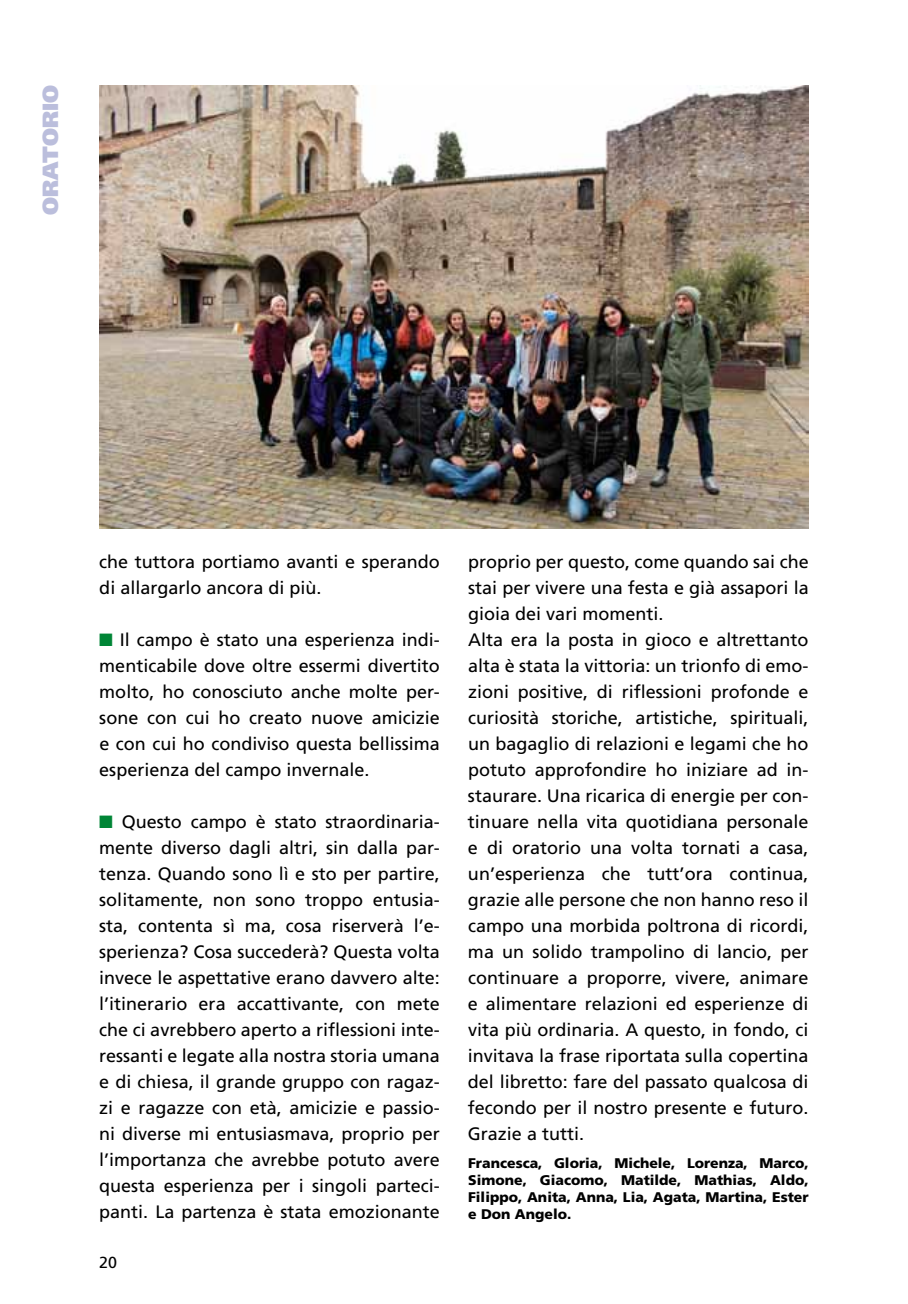
<style>
.page{position:relative;width:908px;height:1304px;background:#fff}
.page>*{position:absolute;margin:0;border:0;box-sizing:border-box;transform-origin:0 0}
.t1{font:900 22px "Frutiger";color:#bbbedc}
.t2{font:18px/26px "Frutiger";color:#000}
.t3{font:16px "Frutiger";color:#000}
.t4{font:900 14px/16.8px "Frutiger";color:#000;text-align:justify}
.s1{color:#008536}
</style>
<div class="page">
<img style="left:99px;top:85px;width:709px;height:444px">
<p class="t1" style="left:37px;top:215px;width:131px;rotate:-90deg">oratorio</p>
<p class="t2" style="left:99px;top:549px;width:342px">che tuttora portiamo avanti e sperando di allargarlo ancora di più.</p>
<p class="t2" style="left:99px;top:627px;width:342px;text-align:justify"><span class="s1">■</span> Il campo è stato una esperienza indi&shy;menticabile dove oltre essermi divertito molto, ho conosciuto anche molte per&shy;sone con cui ho creato nuove amicizie e con cui ho condiviso questa bellissima esperienza del campo invernale.</p>
<p class="t2" style="left:99px;top:809px;width:342px;text-align:justify"><span class="s1">■</span> Questo campo è stato straordinaria&shy;mente diverso dagli altri, sin dalla par&shy;tenza. Quando sono lì e sto per partire, solitamente, non sono troppo entusia&shy;sta, contenta sì ma, cosa riserverà l’e&shy;sperienza? Cosa succederà? Questa volta invece le aspettative erano davvero alte: l’itinerario era accattivante, con mete che ci avrebbero aperto a riflessioni inte&shy;ressanti e legate alla nostra storia umana e di chiesa, il grande gruppo con ragaz&shy;zi e ragazze con età, amicizie e passio&shy;ni diverse mi entusiasmava, proprio per l’importanza che avrebbe potuto avere questa esperienza per i singoli parteci&shy;panti. La partenza è stata emozionante</p>
<p class="t3" style="left:99px;top:1253px;width:19px">20</p>
<p class="t2" style="left:467px;top:549px;width:342px">proprio per questo, come quando sai che stai per vivere una festa e già assapori la gioia dei vari momenti.<br>Alta era la posta in gioco e altrettanto alta è stata la vittoria: un trionfo di emo&shy;zioni positive, di riflessioni profonde e curiosità storiche, artistiche, spirituali, un bagaglio di relazioni e legami che ho potuto approfondire ho iniziare ad in&shy;staurare. Una ricarica di energie per con&shy;tinuare nella vita quotidiana personale e di oratorio una volta tornati a casa, un’esperienza che tutt’ora continua, grazie alle persone che non hanno reso il campo una morbida poltrona di ricordi, ma un solido trampolino di lancio, per continuare a proporre, vivere, animare e alimentare relazioni ed esperienze di vita più ordinaria. A questo, in fondo, ci invitava la frase riportata sulla copertina del libretto: fare del passato qualcosa di fecondo per il nostro presente e futuro.<br>Grazie a tutti.</p>
<p class="t4" style="left:468px;top:1155px;width:342px">Francesca, Gloria, Michele, Lorenza, Marco, Simone, Giacomo, Matilde, Mathias, Aldo, Filippo, Anita, Anna, Lia, Agata, Martina, Ester e Don Angelo.</p>
</div>
